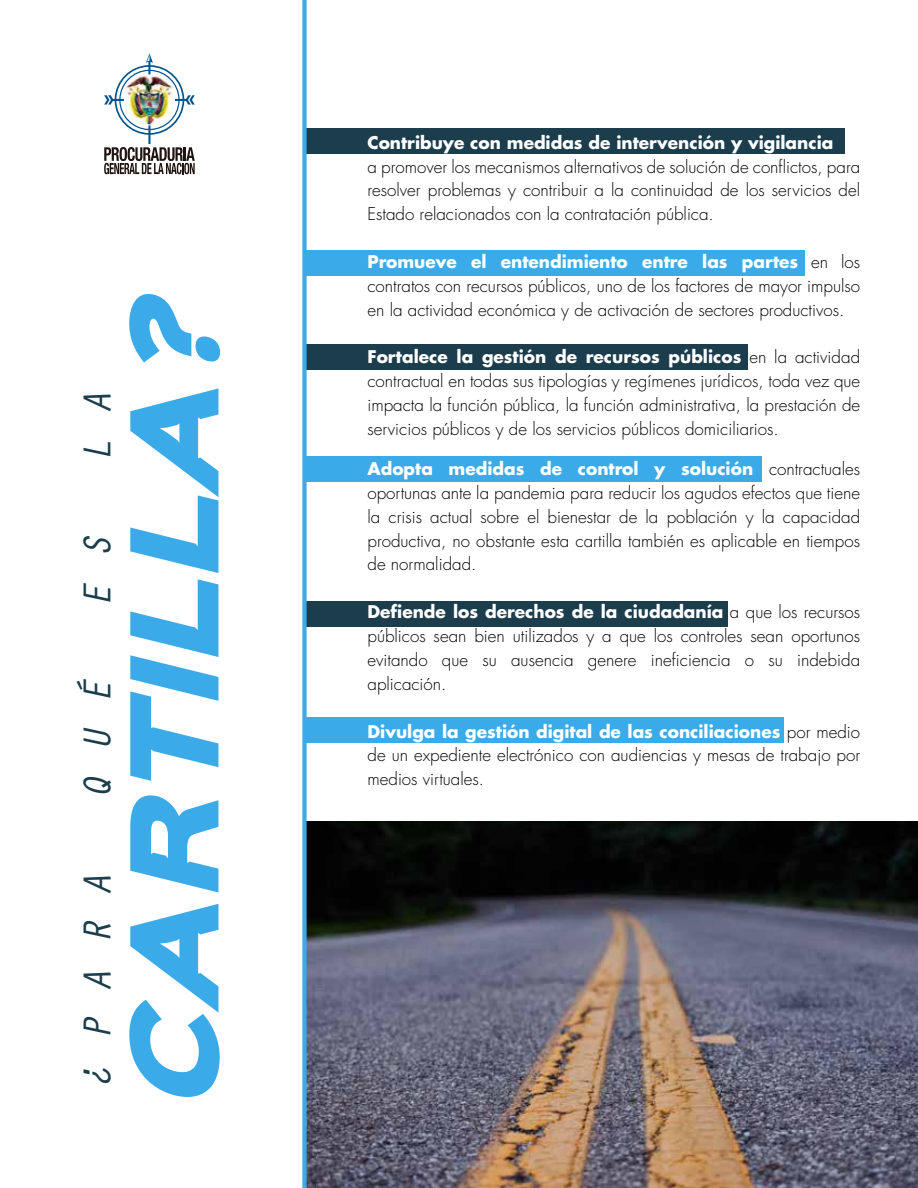
<style>
.page{position:relative;width:918px;height:1188px;background:#fff}
.page>*{position:absolute;margin:0;border:0;box-sizing:border-box;transform-origin:0 0}
.t1{font:italic 108.9px "Sinkin Sans 900 X Black";color:#3aaae8}
.t2{font:italic 40.2px "Orator Std";color:#1b3d4c}
.t3{font:300 16.95px/23.9px "Futura";color:#000;text-align:justify}
.t4{font:700 16.95px "Futura";color:#fff}
.s1{font-weight:700;color:#fff}
</style>
<div class="page">
<img style="left:307px;top:822px;width:611px;height:366px">
<img style="left:104px;top:53px;width:91px;height:121px">
<div style="left:304px;top:128px;width:541px;height:25px;background:#1b3d4c"></div>
<div style="left:304px;top:344px;width:444px;height:26px;background:#1b3d4c"></div>
<div style="left:304px;top:601px;width:424px;height:25px;background:#1b3d4c"></div>
<div style="left:304px;top:250px;width:501px;height:26px;background:#3aaae8"></div>
<div style="left:304px;top:456px;width:458px;height:26px;background:#3aaae8"></div>
<div style="left:304px;top:717px;width:480px;height:26px;background:#3aaae8"></div>
<div style="left:302px;top:0;width:5px;height:1188px;background:#3aaae8"></div>
<h2 class="t2" style="left:68px;top:463px;width:74px;rotate:-90deg">L A</h2>
<h2 class="t2" style="left:68px;top:608px;width:74px;rotate:-90deg">E S</h2>
<h2 class="t2" style="left:68px;top:800px;width:123px;rotate:-90deg">QUÉ</h2>
<h2 class="t2" style="left:68px;top:1089px;width:218px;rotate:-90deg">¿PARA</h2>
<h1 class="t1" style="left:117px;top:1104px;width:816px;rotate:-90deg">CARTILLA?</h1>
<p class="t4" style="left:367px;top:131px;width:467px">Contribuye con medidas de intervención y vigilancia</p>
<p class="t3" style="left:367px;top:155px;width:494px">a promover los mecanismos alternativos de solución de conflictos, para resolver problemas y contribuir a la continuidad de los servicios del Estado relacionados con la contratación pública.</p>
<p class="t3" style="left:367px;top:250px;width:494px"><span class="s1">Promueve el entendimiento entre las partes</span> en los contratos con recursos públicos, uno de los factores de mayor impulso en la actividad económica y de activación de sectores productivos.</p>
<p class="t3" style="left:367px;top:346px;width:494px"><span class="s1">Fortalece la gestión de recursos públicos</span> en la actividad contractual en todas sus tipologías y regímenes jurídicos, toda vez que impacta la función pública, la función administrativa, la prestación de servicios públicos y de los servicios públicos domiciliarios.</p>
<p class="t3" style="left:367px;top:457px;width:494px"><span class="s1">Adopta medidas de control y solución</span> contractuales oportunas ante la pandemia para reducir los agudos efectos que tiene la crisis actual sobre el bienestar de la población y la capacidad productiva, no obstante esta cartilla también es aplicable en tiempos de normalidad.</p>
<p class="t3" style="left:367px;top:601px;width:494px"><span class="s1">Defiende los derechos de la ciudadanía</span> a que los recursos públicos sean bien utilizados y a que los controles sean oportunos evitando que su ausencia genere ineficiencia o su indebida aplicación.</p>
<p class="t3" style="left:367px;top:720px;width:494px"><span class="s1">Divulga la gestión digital de las conciliaciones</span> por medio de un expediente electrónico con audiencias y mesas de trabajo por medios virtuales.</p>
</div>
